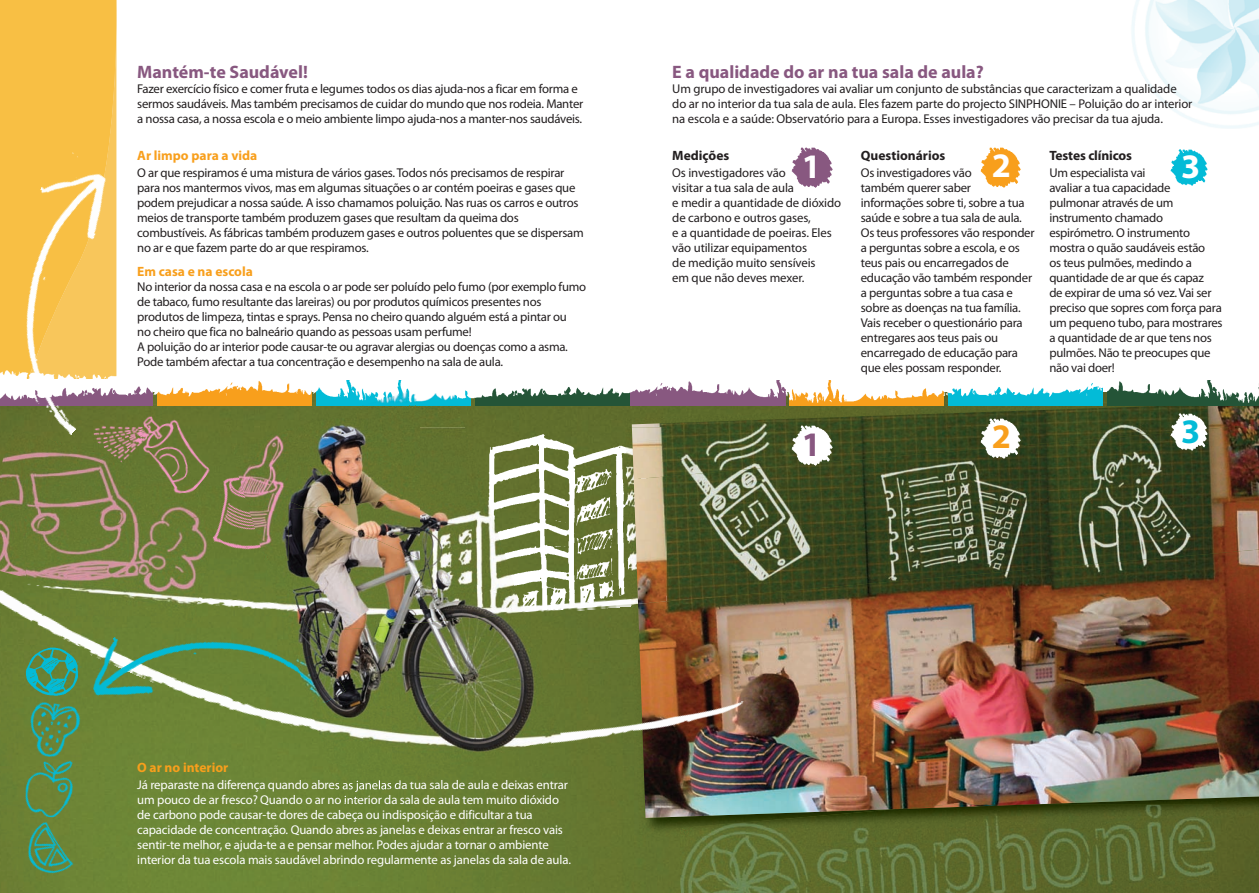
<style>
.page{position:relative;width:1259px;height:893px;background:#fff}
.page>*{position:absolute;margin:0;border:0;box-sizing:border-box;transform-origin:0 0}
.t1{font:700 34.5px "Myriad Pro";color:#fff}
.t2{font:700 34.5px "Myriad Pro";color:#885880}
.t3{font:700 34.5px "Myriad Pro";color:#f89f1c}
.t4{font:700 34.5px "Myriad Pro";color:#03bbd7}
.t5{font:700 18px "Myriad Pro";color:#885880}
.t6{font:700 13.5px "Myriad Pro";color:#f89f1c}
.t7{font:700 13.5px "Myriad Pro";color:#231f20}
.t8{font:12.75px/15px "Myriad Pro";letter-spacing:-.02em;color:#231f20}
.t9{font:12.75px/15px "Myriad Pro";letter-spacing:-.01em;color:#fff}
</style>
<div class="page">
<div style="left:0;top:0;width:116px;height:147px;background:#f8bf44"></div>
<img style="left:747px;top:601px;width:512px;height:217px">
<img style="left:747px;top:408px;width:512px;height:15px">
<img style="left:747px;top:423px;width:512px;height:178px">
<img style="left:1132px;top:0;width:127px;height:129px">
<img style="left:0;top:408px;width:747px;height:485px">
<img style="left:0;top:147px;width:117px;height:282px">
<img style="left:0;top:429px;width:229px;height:149px">
<img style="left:22px;top:515px;width:187px;height:107px">
<img style="left:50px;top:439px;width:14px;height:8px">
<img style="left:24px;top:644px;width:47px;height:54px">
<img style="left:87px;top:408px;width:135px;height:102px">
<img style="left:25px;top:700px;width:46px;height:57px">
<img style="left:22px;top:759px;width:54px;height:58px">
<img style="left:26px;top:817px;width:50px;height:57px">
<img style="left:209px;top:433px;width:41px;height:118px">
<img style="left:71px;top:551px;width:256px;height:252px">
<img style="left:0;top:380px;width:409px;height:28px">
<img style="left:416px;top:380px;width:424px;height:28px">
<img style="left:840px;top:380px;width:419px;height:28px">
<img style="left:0;top:363px;width:124px;height:21px">
<img style="left:789px;top:422px;width:46px;height:46px;border-radius:50%">
<img style="left:327px;top:788px;width:65px;height:16px">
<img style="left:276px;top:408px;width:189px;height:93px">
<img style="left:230px;top:443px;width:3px;height:15px">
<div style="left:420px;top:427px;width:65px;height:65px;background:#62722f"></div>
<img style="left:305px;top:498px;width:115px;height:10px">
<img style="left:420px;top:492px;width:100px;height:16px">
<img style="left:312px;top:614px;width:249px;height:174px">
<img style="left:288px;top:501px;width:17px;height:7px">
<img style="left:288px;top:508px;width:235px;height:124px">
<img style="left:420px;top:559px;width:102px;height:50px">
<img style="left:250px;top:513px;width:38px;height:47px">
<img style="left:233px;top:433px;width:55px;height:68px">
<img style="left:239px;top:479px;width:49px;height:34px">
<img style="left:288px;top:632px;width:58px;height:78px">
<img style="left:265px;top:560px;width:47px;height:74px">
<svg style="left:262px;top:551px;width:8px;height:9px"></svg>
<img style="left:357px;top:406px;width:52px;height:2px">
<img style="left:362px;top:391px;width:47px;height:15px">
<svg style="left:409px;top:406px;width:7px;height:2px"></svg>
<img style="left:409px;top:391px;width:7px;height:15px">
<img style="left:789px;top:145px;width:46px;height:45px;border-radius:50%">
<img style="left:1170px;top:149px;width:38px;height:37px">
<img style="left:978px;top:145px;width:46px;height:45px;border-radius:50%">
<img style="left:680px;top:818px;width:541px;height:75px">
<img style="left:689px;top:805px;width:524px;height:31px">
<img style="left:896px;top:805px;width:124px;height:4px">
<img style="left:680px;top:836px;width:9px;height:20px">
<svg style="left:680px;top:827px;width:13px;height:9px"></svg>
<img style="left:978px;top:416px;width:46px;height:46px;border-radius:50%">
<img style="left:1166px;top:411px;width:46px;height:42px">
<h2 class="t5" style="left:137px;top:61px;width:172px">Mantém-te Saudável!</h2>
<p class="t8" style="left:137px;top:82px;width:448px">Fazer exercício físico e comer fruta e legumes todos os dias ajuda-nos a ficar em forma e sermos saudáveis. Mas também precisamos de cuidar do mundo que nos rodeia. Manter a nossa casa, a nossa escola e o meio ambiente limpo ajuda-nos a manter-nos saudáveis.</p>
<p class="t6" style="left:137px;top:147px;width:122px">Ar limpo para a vida</p>
<p class="t8" style="left:137px;top:166px;width:448px">O ar que respiramos é uma mistura de vários gases. Todos nós precisamos de respirar para nos mantermos vivos, mas em algumas situações o ar contém poeiras e gases que podem prejudicar a nossa saúde. A isso chamamos poluição. Nas ruas os carros e outros meios de transporte também produzem gases que resultam da queima dos combustíveis. As fábricas também produzem gases e outros poluentes que se dispersam no ar e que fazem parte do ar que respiramos.</p>
<p class="t6" style="left:137px;top:263px;width:117px">Em casa e na escola</p>
<p class="t8" style="left:137px;top:280px;width:450px">No interior da nossa casa e na escola o ar pode ser poluído pelo fumo (por exemplo fumo de tabaco, fumo resultante das lareiras) ou por produtos químicos presentes nos produtos de limpeza, tintas e sprays. Pensa no cheiro quando alguém está a pintar ou<br>no cheiro que fica no balneário quando as pessoas usam perfume!<br>A poluição do ar interior pode causar-te ou agravar alergias ou doenças como a asma.<br>Pode também afectar a tua concentração e desempenho na sala de aula.</p>
<h2 class="t5" style="left:672px;top:61px;width:313px">E a qualidade do ar na tua sala de aula?</h2>
<p class="t8" style="left:672px;top:82px;width:522px">Um grupo de investigadores vai avaliar um conjunto de substâncias que caracterizam a qualidade do ar no interior da tua sala de aula. Eles fazem parte do projecto SINPHONIE – Poluição do ar interior na escola e a saúde: Observatório para a Europa. Esses investigadores vão precisar da tua ajuda.</p>
<p class="t7" style="left:672px;top:147px;width:59px">Medições</p>
<p class="t8" style="left:672px;top:166px;width:170px">Os investigadores vão<br>visitar a tua sala de aula<br>e medir a quantidade de dióxido de carbono e outros gases,<br>e a quantidade de poeiras. Eles vão utilizar equipamentos<br>de medição muito sensíveis<br>em que não deves mexer.</p>
<p class="t7" style="left:1049px;top:147px;width:84px">Testes clínicos</p>
<p class="t8" style="left:1049px;top:166px;width:175px">Um especialista vai<br>avaliar a tua capacidade pulmonar através de um instrumento chamado espirómetro. O instrumento mostra o quão saudáveis estão<br>os teus pulmões, medindo a quantidade de ar que és capaz<br>de expirar de uma só vez. Vai ser preciso que sopres com força para um pequeno tubo, para mostrares a quantidade de ar que tens nos pulmões. Não te preocupes que não vai doer!</p>
<p class="t7" style="left:861px;top:147px;width:86px">Questionários</p>
<p class="t8" style="left:861px;top:166px;width:175px">Os investigadores vão<br>também querer saber informações sobre ti, sobre a tua saúde e sobre a tua sala de aula.<br>Os teus professores vão responder a perguntas sobre a escola, e os teus pais ou encarregados de educação vão também responder a perguntas sobre a tua casa e sobre as doenças na tua família.<br>Vais receber o questionário para entregares aos teus pais ou encarregado de educação para que eles possam responder.</p>
<h1 class="t1" style="left:802px;top:146px;width:21px">1</h1>
<h1 class="t1" style="left:992px;top:145px;width:21px">2</h1>
<h1 class="t1" style="left:1181px;top:146px;width:21px">3</h1>
<h1 class="t2" style="left:802px;top:424px;width:21px">1</h1>
<h1 class="t3" style="left:992px;top:416px;width:21px">2</h1>
<h1 class="t4" style="left:1181px;top:411px;width:21px">3</h1>
<p class="t6" style="left:137px;top:760px;width:93px">O ar no interior</p>
<p class="t9" style="left:137px;top:778px;width:435px">Já reparaste na diferença quando abres as janelas da tua sala de aula e deixas entrar um pouco de ar fresco? Quando o ar no interior da sala de aula tem muito dióxido de carbono pode causar-te dores de cabeça ou indisposição e dificultar a tua capacidade de concentração. Quando abres as janelas e deixas entrar ar fresco vais sentir-te melhor, e ajuda-te a e pensar melhor. Podes ajudar a tornar o ambiente interior da tua escola mais saudável abrindo regularmente as janelas da sala de aula.</p>
</div>
